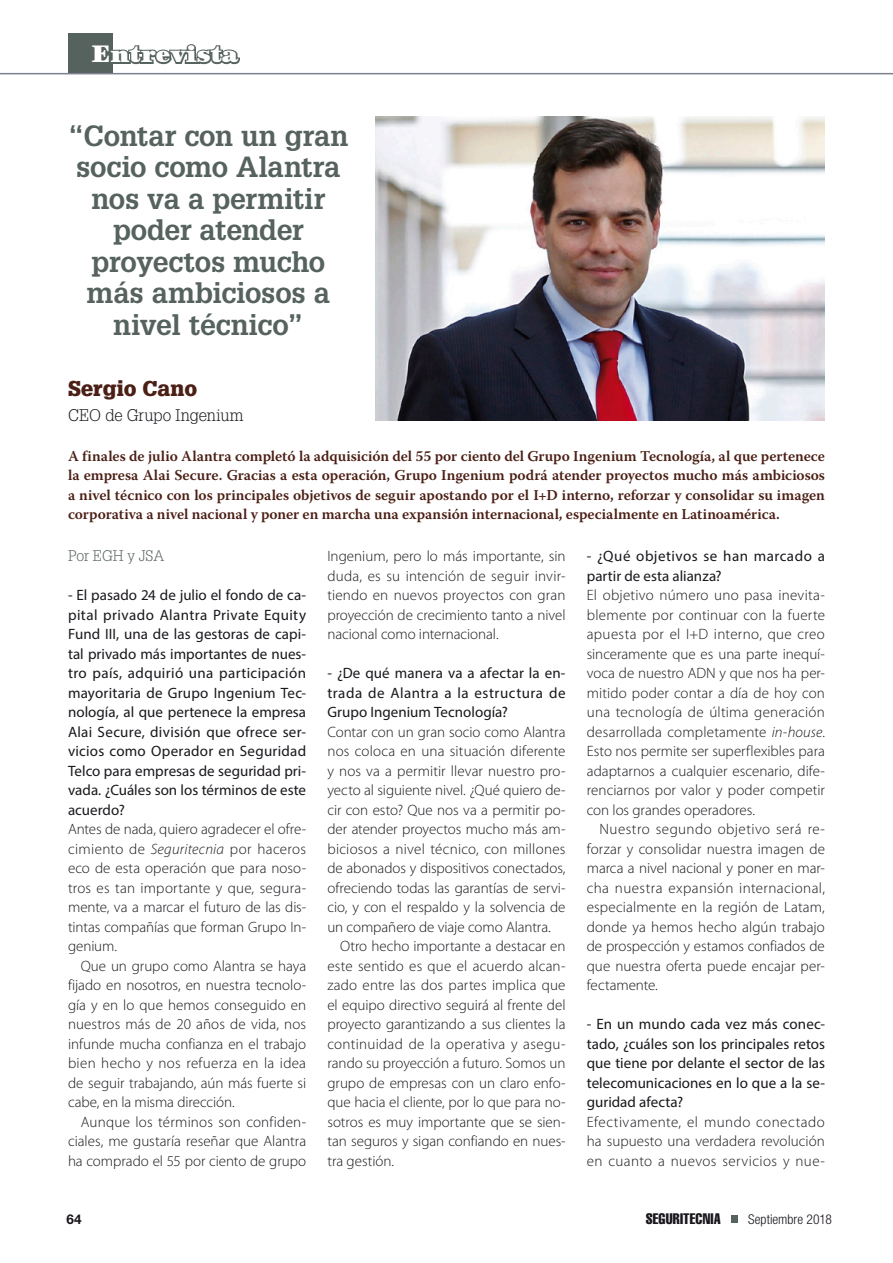
<style>
.page{position:relative;width:893px;height:1263px;background:#fff}
.page>*{position:absolute;margin:0;border:0;box-sizing:border-box;transform-origin:0 0}
.TITULAR{font:700 28.5px/31.5px "Glypha LT Std";letter-spacing:-.005em;color:#56625e;text-align:center}
.t1{font:900 24px "Century Std";letter-spacing:.02em;color:#fff}
.LADILLO{font:900 21px "Glypha LT Std";letter-spacing:.005em;color:#4b1f15}
.LADILLO-2{font:300 16.5px "Glypha LT Std";letter-spacing:-.005em;color:#1a171c}
.TEXTO{font:300 15px/19.5px "Myriad Pro";letter-spacing:-.005em;color:#1a171c;text-align:justify}
.TEXTO_LADILLO{font:300 15px/19.5px "Myriad Pro";color:#1a171c;text-align:justify}
.TEXTO_LADILLO-2{font:15px/19.5px "Myriad Pro";color:#1a171c;text-align:justify}
.ENTRADILLA{font:600 15px/19.5px "Warnock Pro";color:#4b1f15;text-align:justify}
.TEXTO_LADILLO-3{font:15px/19.5px "Myriad Pro";letter-spacing:.03em;color:#1a171c}
.t2{font:15px "Helvetica LT Std Comp";letter-spacing:.01em;color:#1a171c}
.TEXTO-2{font:300 15px "Glypha LT Std";color:#56625e}
.t3{font:300 condensed 13.5px "Helvetica Neue LT Std";color:#1a171c}
.t4{font:700 13.5px "Helvetica Neue LT Std";color:#1a171c}
.s1{font-style:italic}
</style>
<div class="page">
<div style="left:731px;top:1215px;width:7px;height:7px;background:#56625e"></div>
<div style="left:68px;top:33px;width:44px;height:41px;background:#56625e"></div>
<svg style="left:112px;top:43px;width:130px;height:30px"></svg>
<hr style="left:0;top:73px;width:893px;height:1px;background:#7d8090">
<img style="left:375px;top:117px;width:450px;height:304px">
<h2 class="t1" style="left:92px;top:40px;width:148px">Entrevista</h2>
<p class="TITULAR" style="left:68px;top:119px;width:282px">“Contar con un gran socio como Alantra nos va a permitir poder atender proyectos mucho más ambiciosos a nivel técnico”</p>
<p class="LADILLO" style="left:68px;top:375px;width:131px">Sergio Cano</p>
<p class="LADILLO-2" style="left:68px;top:406px;width:177px">CEO de Grupo Ingenium</p>
<p class="ENTRADILLA" style="left:68px;top:446px;width:758px">A finales de julio Alantra completó la adquisición del 55 por ciento del Grupo Ingenium Tecnología, al que pertenece la empresa Alai Secure. Gracias a esta operación, Grupo Ingenium podrá atender proyectos mucho más ambiciosos a nivel técnico con los principales objetivos de seguir apostando por el I+D interno, reforzar y consolidar su imagen corporativa a nivel nacional y poner en marcha una expansión internacional, especialmente en Latinoamérica.</p>
<p class="TEXTO-2" style="left:68px;top:547px;width:98px">Por EGH y JSA</p>
<p class="TEXTO_LADILLO-2" style="left:68px;top:585px;width:240px">- El pasado 24 de julio el fondo de ca&shy;pital privado Alantra Private Equity Fund III, una de las gestoras de capi&shy;tal privado más importantes de nues&shy;tro país, adquirió una participación mayoritaria de Grupo Ingenium Tec&shy;nología, al que pertenece la empresa Alai Secure, división que ofrece ser&shy;vicios como Operador en Seguridad Telco para empresas de seguridad pri&shy;vada. ¿Cuáles son los términos de este acuerdo?</p>
<p class="TEXTO_LADILLO" style="left:68px;top:819px;width:240px">Antes de nada, quiero agradecer el ofre&shy;cimiento de <span class="s1">Seguritecnia</span> por haceros eco de esta operación que para noso&shy;tros es tan importante y que, segura&shy;mente, va a marcar el futuro de las dis&shy;tintas compañías que forman Grupo In&shy;genium.</p>
<p class="TEXTO" style="left:68px;top:956px;width:240px;text-indent:13px">Que un grupo como Alantra se haya fijado en nosotros, en nuestra tecnolo&shy;gía y en lo que hemos conseguido en nuestros más de 20 años de vida, nos infunde mucha confianza en el trabajo bien hecho y nos refuerza en la idea de seguir trabajando, aún más fuerte si cabe, en la misma dirección.</p>
<p class="TEXTO" style="left:68px;top:1112px;width:240px;text-indent:13px">Aunque los términos son confiden&shy;ciales, me gustaría reseñar que Alantra ha comprado el 55 por ciento de grupo</p>
<p class="TEXTO" style="left:327px;top:546px;width:240px">Ingenium, pero lo más importante, sin duda, es su intención de seguir invir&shy;tiendo en nuevos proyectos con gran proyección de crecimiento tanto a nivel nacional como internacional.</p>
<p class="TEXTO_LADILLO-2" style="left:327px;top:663px;width:240px">- ¿De qué manera va a afectar la en&shy;trada de Alantra a la estructura de Grupo Ingenium Tecnología?</p>
<p class="TEXTO_LADILLO" style="left:327px;top:722px;width:240px">Contar con un gran socio como Alantra nos coloca en una situación diferente y nos va a permitir llevar nuestro pro&shy;yecto al siguiente nivel. ¿Qué quiero de&shy;cir con esto? Que nos va a permitir po&shy;der atender proyectos mucho más am&shy;biciosos a nivel técnico, con millones de abonados y dispositivos conectados, ofreciendo todas las garantías de servi&shy;cio, y con el respaldo y la solvencia de un compañero de viaje como Alantra.</p>
<p class="TEXTO" style="left:327px;top:936px;width:240px;text-indent:13px">Otro hecho importante a destacar en este sentido es que el acuerdo alcan&shy;zado entre las dos partes implica que el equipo directivo seguirá al frente del proyecto garantizando a sus clientes la continuidad de la operativa y asegu&shy;rando su proyección a futuro. Somos un grupo de empresas con un claro enfo&shy;que hacia el cliente, por lo que para no&shy;sotros es muy importante que se sien&shy;tan seguros y sigan confiando en nues&shy;tra gestión.</p>
<p class="TEXTO_LADILLO-3" style="left:587px;top:546px;width:240px">- ¿Qué objetivos se han marcado a partir de esta alianza?</p>
<p class="TEXTO_LADILLO" style="left:587px;top:585px;width:240px">El objetivo número uno pasa inevita&shy;blemente por continuar con la fuerte apuesta por el I+D interno, que creo sinceramente que es una parte inequí&shy;voca de nuestro ADN y que nos ha per&shy;mitido poder contar a día de hoy con una tecnología de última generación desarrollada completamente <span class="s1">in-house</span>.<br>Esto nos permite ser superflexibles para adaptarnos a cualquier escenario, dife&shy;renciarnos por valor y poder competir con los grandes operadores.</p>
<p class="TEXTO" style="left:587px;top:819px;width:240px;text-indent:13px">Nuestro segundo objetivo será re&shy;forzar y consolidar nuestra imagen de marca a nivel nacional y poner en mar&shy;cha nuestra expansión internacional, especialmente en la región de Latam, donde ya hemos hecho algún trabajo de prospección y estamos confiados de que nuestra oferta puede encajar per&shy;fectamente.</p>
<p class="TEXTO_LADILLO-2" style="left:587px;top:1014px;width:240px">- En un mundo cada vez más conec&shy;tado, ¿cuáles son los principales retos que tiene por delante el sector de las telecomunicaciones en lo que a la se&shy;guridad afecta?</p>
<p class="TEXTO_LADILLO" style="left:587px;top:1112px;width:240px">Efectivamente, el mundo conectado ha supuesto una verdadera revolución en cuanto a nuevos servicios y nue-</p>
<p class="t4" style="left:66px;top:1211px;width:17px">64</p>
<p class="t2" style="left:646px;top:1209px;width:76px">SEGURITECNIA</p>
<p class="t3" style="left:748px;top:1211px;width:85px">Septiembre 2018</p>
</div>
